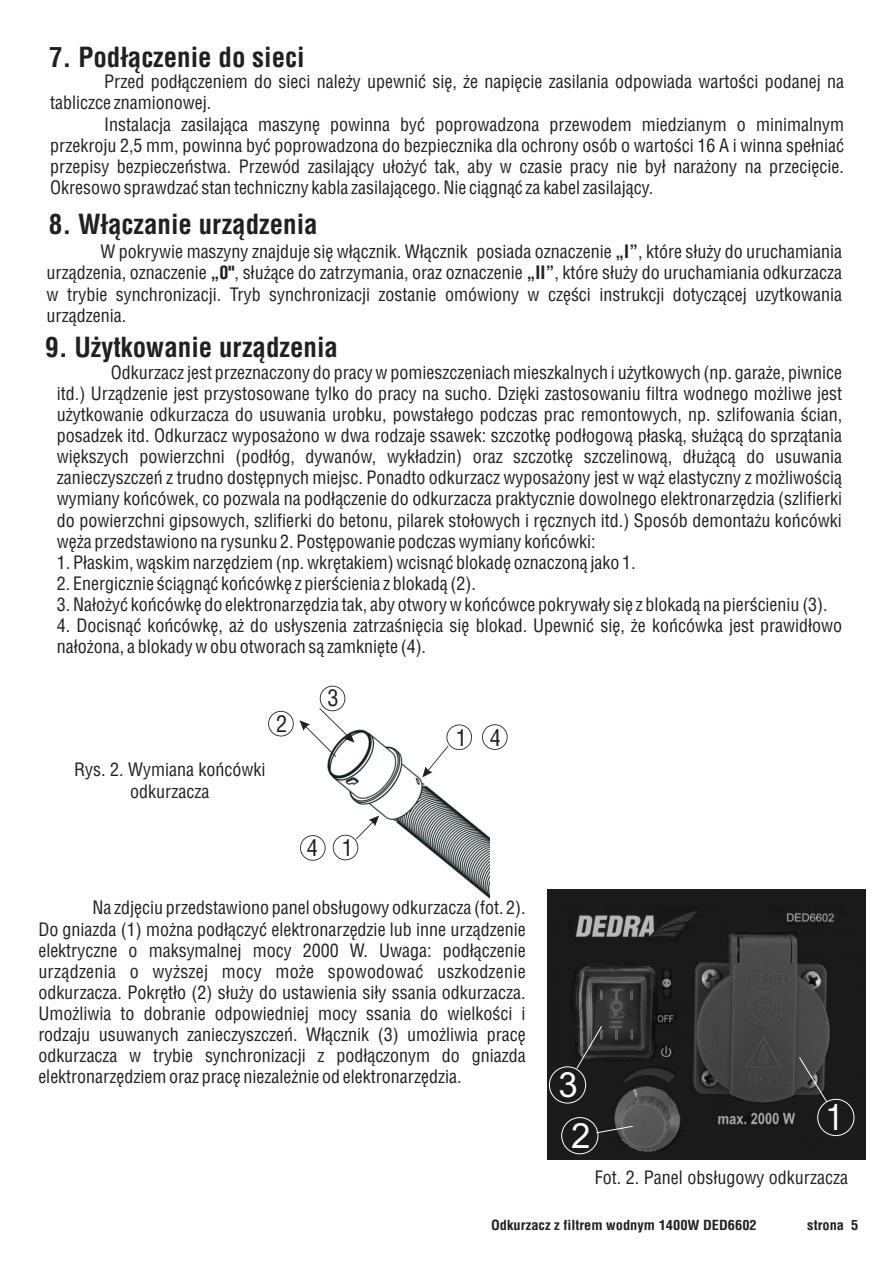
<style>
.page{position:relative;width:893px;height:1263px;background:#fff}
.page>*{position:absolute;margin:0;border:0;box-sizing:border-box;transform-origin:0 0}
.t1{font:34.8px "Arial";color:#fff}
.t2{font:34.8px "Switzerland Condensed";color:#fff}
.t3{font:700 27px "Switzerland Condensed";color:#231f20}
.t4{font:22.5px "Switzerland Condensed";color:#231f20}
.t5{font:18px/21.1px "Switzerland Condensed";color:#231f20;text-align:justify}
.t6{font:700 13.5px "Switzerland Condensed";color:#231f20;scale:1.07 1}
.s1{font-weight:700}
</style>
<div class="page">
<img style="left:327px;top:729px;width:163px;height:170px">
<svg style="left:333px;top:815px;width:46px;height:45px"></svg>
<svg style="left:422px;top:724px;width:50px;height:53px"></svg>
<svg style="left:482px;top:724px;width:26px;height:26px"></svg>
<svg style="left:300px;top:835px;width:26px;height:26px"></svg>
<svg style="left:268px;top:686px;width:86px;height:71px"></svg>
<img style="left:548px;top:889px;width:317px;height:271px">
<div style="left:817px;top:1099px;width:37px;height:37px;border:1px solid #fff;border-radius:50%"></div>
<svg style="left:798px;top:1056px;width:30px;height:47px"></svg>
<svg style="left:595px;top:1125px;width:39px;height:9px"></svg>
<svg style="left:576px;top:1025px;width:27px;height:44px"></svg>
<div style="left:561px;top:1117px;width:37px;height:37px;border:1px solid #fff;border-radius:50%"></div>
<div style="left:549px;top:1066px;width:37px;height:37px;border:1px solid #fff;border-radius:50%"></div>
<h2 class="t3" style="left:49px;top:45px;width:257px">7. Pod³¹czenie do sieci</h2>
<p class="t5" style="left:50px;top:73px;width:795px;text-indent:54px">Przed pod³¹czeniem do sieci nale¿y upewniæ siê, ¿e napiêcie zasilania odpowiada wartoœci podanej na tabliczce znamionowej.</p>
<p class="t5" style="left:50px;top:115px;width:795px;text-indent:54px">Instalacja zasilaj¹ca maszynê powinna byæ poprowadzona przewodem miedzianym o minimalnym przekroju 2,5 mm, powinna byæ poprowadzona do bezpiecznika dla ochrony osób o wartoœci 16 A i winna spe³niaæ przepisy bezpieczeñstwa. Przewód zasilaj¹cy u³o¿yæ tak, aby w czasie pracy nie by³ nara¿ony na przeciêcie.<br>Okresowo sprawdzaæ stan techniczny kabla zasilaj¹cego. Nie ci¹gn¹æ za kabel zasilaj¹cy.</p>
<h2 class="t3" style="left:49px;top:212px;width:270px">8. W³¹czanie urz¹dzenia</h2>
<p class="t5" style="left:47px;top:242px;width:797px;text-indent:54px">W pokrywie maszyny znajduje siê w³¹cznik. W³¹cznik posiada oznaczenie <span class="s1">„I”</span>, które s³u¿y do uruchamiania urz¹dzenia, oznaczenie <span class="s1">„0"</span>, s³u¿¹ce do zatrzymania, oraz oznaczenie <span class="s1">„II”</span>, które s³u¿y do uruchamiania odkurzacza w trybie synchronizacji. Tryb synchronizacji zostanie omówiony w czêœci instrukcji dotycz¹cej uzytkowania urz¹dzenia.</p>
<p class="t5" style="left:57px;top:363px;width:787px;text-indent:54px">Odkurzacz jest przeznaczony do pracy w pomieszczeniach mieszkalnych i u¿ytkowych (np. gara¿e, piwnice itd.) Urz¹dzenie jest przystosowane tylko do pracy na sucho. Dziêki zastosowaniu filtra wodnego mo¿liwe jest u¿ytkowanie odkurzacza do usuwania urobku, powsta³ego podczas prac remontowych, np. szlifowania œcian, posadzek itd. Odkurzacz wyposa¿ono w dwa rodzaje ssawek: szczotkê pod³ogow¹ p³ask¹, s³u¿¹c¹ do sprz¹tania wiêkszych powierzchni (pod³óg, dywanów, wyk³adzin) oraz szczotkê szczelinow¹, d³u¿¹c¹ do usuwania zanieczyszczeñ z trudno dostêpnych miejsc. Ponadto odkurzacz wyposa¿ony jest w w¹¿ elastyczny z mo¿liwoœci¹ wymiany koñcówek, co pozwala na pod³¹czenie do odkurzacza praktycznie dowolnego elektronarzêdzia (szlifierki do powierzchni gipsowych, szlifierki do betonu, pilarek sto³owych i rêcznych itd.) Sposób demonta¿u koñcówki wê¿a przedstawiono na rysunku 2. Postêpowanie podczas wymiany koñcówki:</p>
<p class="t5" style="left:57px;top:553px;width:580px">1. P³askim, w¹skim narzêdziem (np. wkrêtakiem) wcisn¹æ blokadê oznaczon¹ jako 1.</p>
<p class="t5" style="left:57px;top:574px;width:421px">2. Energicznie œci¹gn¹æ koñcówkê z pierœcienia z blokad¹ (2).</p>
<p class="t5" style="left:57px;top:595px;width:772px">3. Na³o¿yæ koñcówkê do elektronarzêdzia tak, aby otwory w koñcówce pokrywa³y siê z blokad¹ na pierœcieniu (3).</p>
<p class="t5" style="left:57px;top:616px;width:787px">4. Docisn¹æ koñcówkê, a¿ do us³yszenia zatrzaœniêcia siê blokad. Upewniæ siê, ¿e koñcówka jest prawid³owo na³o¿ona, a blokady w obu otworach s¹ zamkniête (4).</p>
<h2 class="t3" style="left:45px;top:336px;width:294px">9. U¿ytkowanie urz¹dzenia</h2>
<p class="t5" style="left:74px;top:761px;width:193px;text-align:center">Rys. 2. Wymiana koñcówki odkurzacza</p>
<p class="t4" style="left:276px;top:714px;width:13px">2</p>
<p class="t4" style="left:328px;top:688px;width:13px">3</p>
<p class="t4" style="left:307px;top:838px;width:13px">4</p>
<p class="t4" style="left:342px;top:838px;width:13px">1</p>
<p class="t4" style="left:456px;top:728px;width:13px">1</p>
<p class="t4" style="left:490px;top:728px;width:13px">4</p>
<p class="t5" style="left:38px;top:899px;width:489px;text-indent:54px">Na zdjêciu przedstawiono panel obs³ugowy odkurzacza (fot. 2).<br>Do gniazda (1) mo¿na pod³¹czyæ elektronarzêdzie lub inne urz¹dzenie elektryczne o maksymalnej mocy 2000 W. Uwaga: pod³¹czenie urz¹dzenia o wy¿szej mocy mo¿e spowodowaæ uszkodzenie odkurzacza. Pokrêt³o (2) s³u¿y do ustawienia si³y ssania odkurzacza.<br>Umo¿liwia to dobranie odpowiedniej mocy ssania do wielkoœci i rodzaju usuwanych zanieczyszczeñ. W³¹cznik (3) umo¿liwia pracê odkurzacza w trybie synchronizacji z pod³¹czonym do gniazda elektronarzêdziem oraz pracê niezale¿nie od elektronarzêdzia.</p>
<h1 class="t1" style="left:559px;top:1072px;width:21px">3</h1>
<h1 class="t1" style="left:571px;top:1123px;width:21px">2</h1>
<h1 class="t2" style="left:826px;top:1103px;width:19px">1</h1>
<p class="t5" style="left:595px;top:1168px;width:255px">Fot. 2. Panel obs³ugowy odkurzacza</p>
<p class="t6" style="left:491px;top:1219px;width:250px">Odkurzacz z filtrem wodnym 1400W DED6602</p>
<p class="t6" style="left:807px;top:1219px;width:49px">strona 5</p>
</div>
